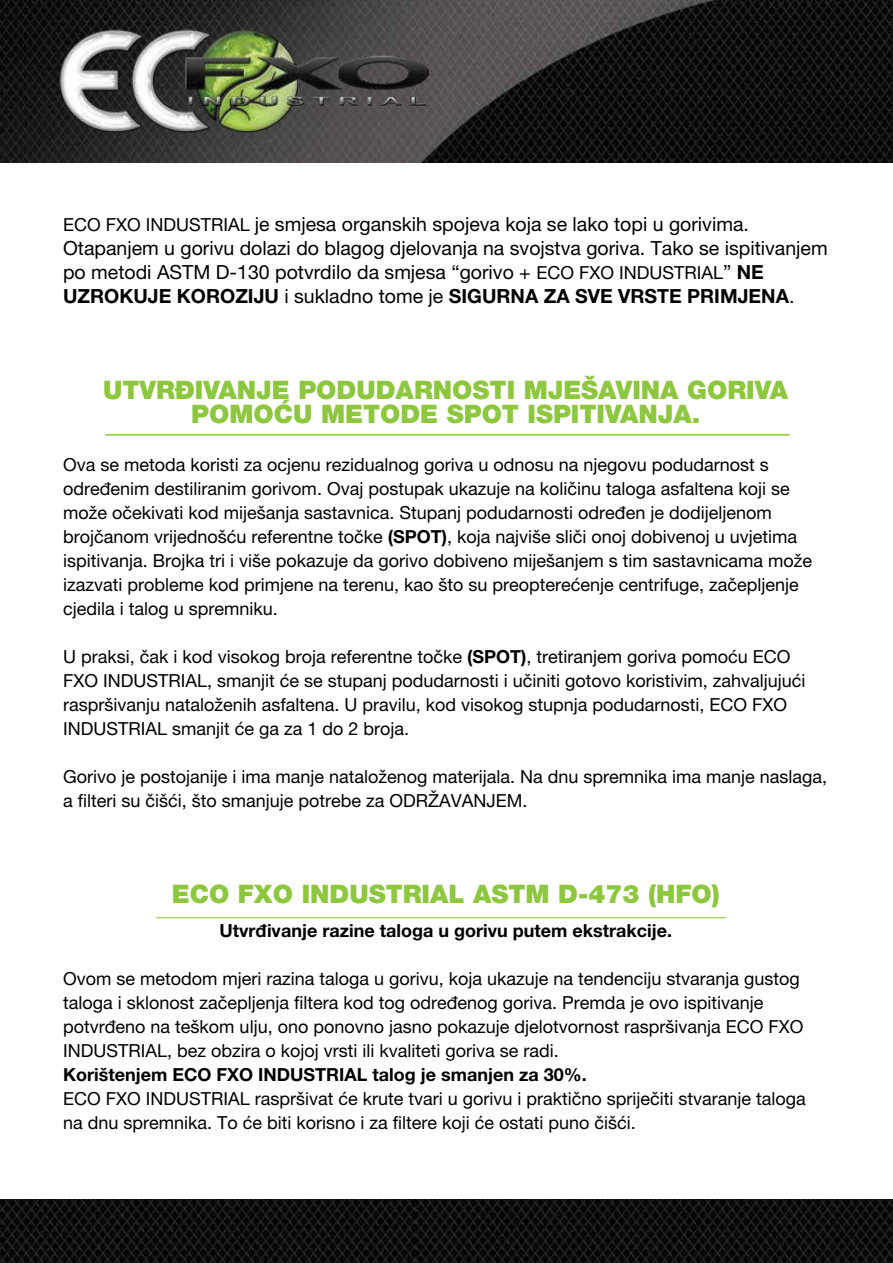
<style>
.page{position:relative;width:893px;height:1263px;background:#fff}
.page>*{position:absolute;margin:0;border:0;box-sizing:border-box;transform-origin:0 0}
.t1{font:900 25.5px/24px "Helvetica Neue LT Pro";color:#8dc63f;text-align:center}
.t2{font:19.5px/24px "Helvetica Neue LT Pro";color:#000}
.t3{font:18px/24px "Helvetica Neue LT Pro";color:#000}
.t4{font:700 18px "Helvetica Neue LT Pro";color:#000}
.s1{font-size:18px}
.s2{font-weight:700}
</style>
<div class="page">
<hr style="left:105px;top:434px;width:685px;height:2px;background:#8dc63f">
<hr style="left:156px;top:917px;width:570px;height:1px;background:#8dc63f">
<img style="left:0;top:0;width:893px;height:162px">
<img style="left:60px;top:30px;width:368px;height:103px">
<img style="left:0;top:1199px;width:415px;height:64px">
<img style="left:415px;top:1199px;width:441px;height:64px">
<img style="left:856px;top:1199px;width:37px;height:64px">
<p class="t2" style="left:63px;top:212px;width:766px"><span class="s1">ECO FXO INDUSTRIAL</span> je smjesa organskih spojeva koja se lako topi u gorivima.<br>Otapanjem u gorivu dolazi do blagog djelovanja na svojstva goriva. Tako se ispitivanjem po metodi ASTM D-130 potvrdilo da smjesa “gorivo + <span class="s1">ECO FXO INDUSTRIAL</span>” <span class="s2">NE UZROKUJE KOROZIJU</span> i sukladno tome je <span class="s2">SIGURNA ZA SVE VRSTE PRIMJENA</span>.</p>
<h1 class="t1" style="left:103px;top:378px;width:686px">UTVRĐIVANJE PODUDARNOSTI MJEŠAVINA GORIVA<br>POMOĆU METODE SPOT ISPITIVANJA.</h1>
<p class="t3" style="left:63px;top:452px;width:751px">Ova se metoda koristi za ocjenu rezidualnog goriva u odnosu na njegovu podudarnost s određenim destiliranim gorivom. Ovaj postupak ukazuje na količinu taloga asfaltena koji se može očekivati kod miješanja sastavnica. Stupanj podudarnosti određen je dodijeljenom brojčanom vrijednošću referentne točke <span class="s2">(SPOT)</span>, koja najviše sliči onoj dobivenoj u uvjetima ispitivanja. Brojka tri i više pokazuje da gorivo dobiveno miješanjem s tim sastavnicama može izazvati probleme kod primjene na terenu, kao što su preopterećenje centrifuge, začepljenje cjedila i talog u spremniku.</p>
<p class="t3" style="left:63px;top:644px;width:744px">U praksi, čak i kod visokog broja referentne točke <span class="s2">(SPOT)</span>, tretiranjem goriva pomoću ECO FXO INDUSTRIAL, smanjit će se stupanj podudarnosti i učiniti gotovo koristivim, zahvaljujući raspršivanju nataloženih asfaltena. U pravilu, kod visokog stupnja podudarnosti, ECO FXO INDUSTRIAL smanjit će ga za 1 do 2 broja.</p>
<p class="t3" style="left:63px;top:764px;width:766px">Gorivo je postojanije i ima manje nataloženog materijala. Na dnu spremnika ima manje naslaga, a filteri su čišći, što smanjuje potrebe za ODRŽAVANJEM.</p>
<h1 class="t1" style="left:172px;top:882px;width:550px">ECO FXO INDUSTRIAL ASTM D-473 (HFO)</h1>
<p class="t4" style="left:220px;top:920px;width:454px">Utvrđivanje razine taloga u gorivu putem ekstrakcije.</p>
<p class="t3" style="left:63px;top:967px;width:742px">Ovom se metodom mjeri razina taloga u gorivu, koja ukazuje na tendenciju stvaranja gustog taloga i sklonost začepljenja filtera kod tog određenog goriva. Premda je ovo ispitivanje potvrđeno na teškom ulju, ono ponovno jasno pokazuje djelotvornost raspršivanja ECO FXO INDUSTRIAL, bez obzira o kojoj vrsti ili kvaliteti goriva se radi.</p>
<p class="t4" style="left:63px;top:1064px;width:525px">Korištenjem ECO FXO INDUSTRIAL talog je smanjen za 30%.</p>
<p class="t3" style="left:63px;top:1087px;width:744px">ECO FXO INDUSTRIAL raspršivat će krute tvari u gorivu i praktično spriječiti stvaranje taloga na dnu spremnika. To će biti korisno i za filtere koji će ostati puno čišći.</p>
</div>
